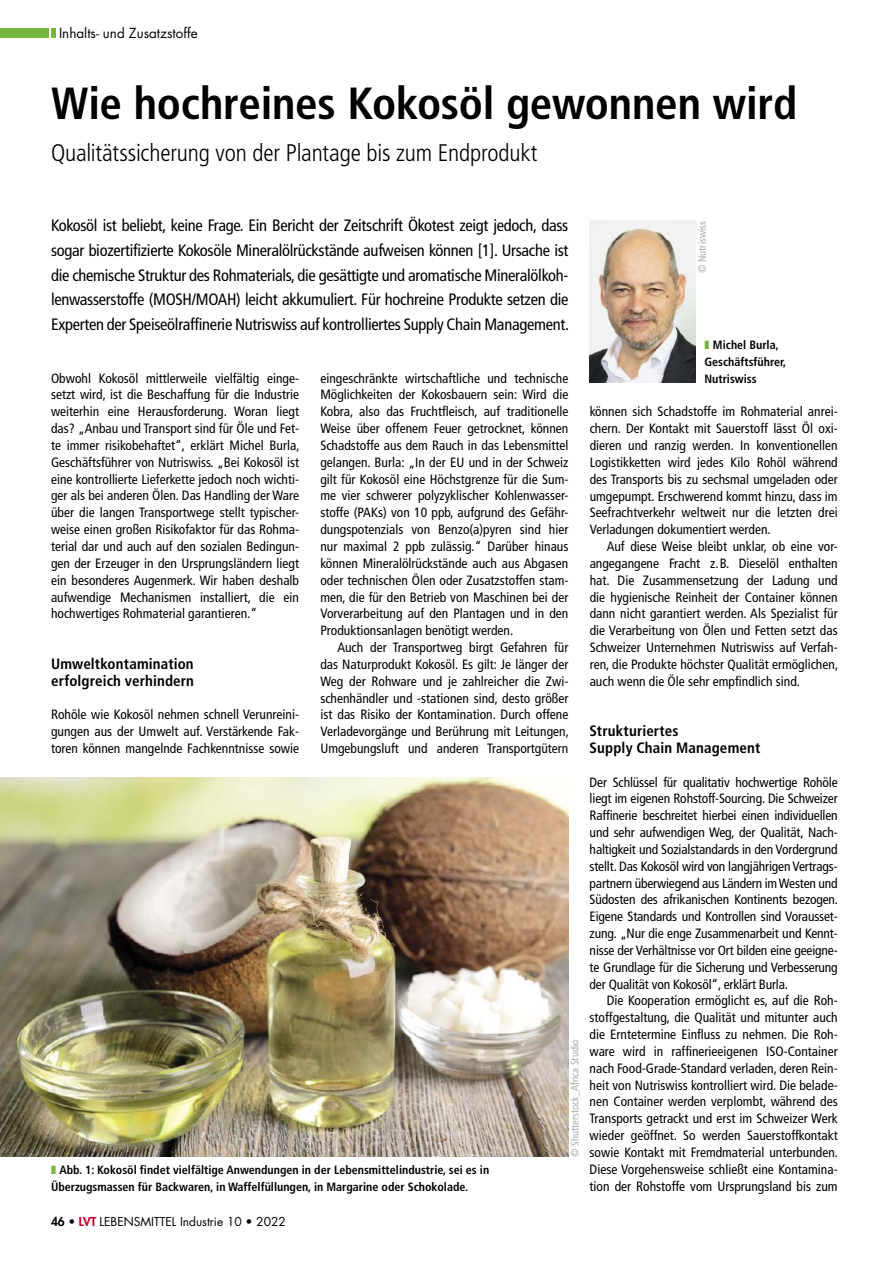
<style>
.page{position:relative;width:893px;height:1263px;background:#fff}
.page>*{position:absolute;margin:0;border:0;box-sizing:border-box;transform-origin:0 0}
.t1{font:700 condensed 45px "Frutiger LT Std";letter-spacing:-.005em;color:#000}
.t2{font:300 condensed 24px "Frutiger LT Std";letter-spacing:-.01em;color:#000}
.t3{font:condensed 16.5px/24.8px "Frutiger LT Std";letter-spacing:-.015em;color:#000;text-align:justify}
.t4{font:700 condensed 15px/16.8px "Frutiger LT Std";letter-spacing:.01em;color:#000}
.t5{font:condensed 13.5px/16.8px "Frutiger LT Std";color:#000;text-align:justify}
.t6{font:13.5px "Futura Std";color:#000}
.t7{font:700 condensed 12px/16.8px "Frutiger LT Std";color:#000}
.t8{font:12px "Futura Std";color:#000}
.t9{font:condensed 10.5px "Frutiger LT Std";color:#aaa}
.s1{color:#75b73f}
.s2{font-weight:800}
.s3{font-weight:800;color:#be0027}
</style>
<div class="page">
<img style="left:590px;top:221px;width:106px;height:162px">
<img style="left:0;top:777px;width:568px;height:380px">
<hr style="left:51px;top:28px;width:4px;height:10px;background:#75b73f">
<div style="left:0;top:28px;width:48px;height:10px;background:#75b73f"></div>
<p class="t6" style="left:59px;top:24px;width:140px">Inhalts- und Zusatzstoffe</p>
<h1 class="t1" style="left:51px;top:76px;width:748px">Wie hochreines Kokosöl gewonnen wird</h1>
<h2 class="t2" style="left:51px;top:139px;width:488px">Qualitätssicherung von der Plantage bis zum Endprodukt</h2>
<p class="t3" style="left:51px;top:213px;width:519px">Kokosöl ist beliebt, keine Frage. Ein Bericht der Zeitschrift Ökotest zeigt jedoch, dass sogar biozertifizierte Kokosöle Mineralölrückstände aufweisen können [1]. Ursache ist die chemische Struktur des Rohmaterials, die gesättigte und aromatische Mineralölkoh&shy;lenwasserstoffe (MOSH/MOAH) leicht akkumuliert. Für hochreine Produkte setzen die Experten der Speiseölraffinerie Nutriswiss auf kontrolliertes Supply Chain Management.</p>
<p class="t5" style="left:51px;top:370px;width:250px">Obwohl Kokosöl mittlerweile vielfältig einge&shy;setzt wird, ist die Beschaffung für die Industrie weiterhin eine Herausforderung. Woran liegt das? „Anbau und Transport sind für Öle und Fet&shy;te immer risikobehaftet“, erklärt Michel Burla, Geschäftsführer von Nutriswiss. „Bei Kokosöl ist eine kontrollierte Lieferkette jedoch noch wichti&shy;ger als bei anderen Ölen. Das Handling der Ware über die langen Transportwege stellt typischer&shy;weise einen großen Risikofaktor für das Rohma&shy;terial dar und auch auf den sozialen Bedingun&shy;gen der Erzeuger in den Ursprungsländern liegt ein besonderes Augenmerk. Wir haben deshalb aufwendige Mechanismen installiert, die ein hochwertiges Rohmaterial garantieren.“</p>
<p class="t4" style="left:51px;top:655px;width:145px">Umweltkontamination erfolgreich verhindern</p>
<p class="t5" style="left:51px;top:706px;width:250px">Rohöle wie Kokosöl nehmen schnell Verunreini&shy;gungen aus der Umwelt auf. Verstärkende Fak&shy;toren können mangelnde Fachkenntnisse sowie</p>
<p class="t5" style="left:320px;top:370px;width:250px">eingeschränkte wirtschaftliche und technische Möglichkeiten der Kokosbauern sein: Wird die Kobra, also das Fruchtfleisch, auf traditionelle Weise über offenem Feuer getrocknet, können Schadstoffe aus dem Rauch in das Lebensmittel gelangen. Burla: „In der EU und in der Schweiz gilt für Kokosöl eine Höchstgrenze für die Sum&shy;me vier schwerer polyzyklischer Kohlenwasser&shy;stoffe (PAKs) von 10 ppb, aufgrund des Gefähr&shy;dungspotenzials von Benzo(a)pyren sind hier nur maximal 2 ppb zulässig.“ Darüber hinaus können Mineralölrückstände auch aus Abgasen oder technischen Ölen oder Zusatzstoffen stam&shy;men, die für den Betrieb von Maschinen bei der Vorverarbeitung auf den Plantagen und in den Produktionsanlagen benötigt werden.</p>
<p class="t5" style="left:320px;top:639px;width:250px;text-indent:17px">Auch der Transportweg birgt Gefahren für das Naturprodukt Kokosöl. Es gilt: Je länger der Weg der Rohware und je zahlreicher die Zwi&shy;schenhändler und -stationen sind, desto größer ist das Risiko der Kontamination. Durch offene Verladevorgänge und Berührung mit Leitungen, Umgebungsluft und anderen Transportgütern</p>
<p class="t7" style="left:51px;top:1161px;width:440px"><span class="s1">❚</span> Abb. 1: Kokosöl findet vielfältige Anwendungen in der Lebensmittelindustrie, sei es in<br>Überzugsmassen für Backwaren, in Waffelfüllungen, in Margarine oder Schokolade.</p>
<p class="t8" style="left:51px;top:1214px;width:236px"><span class="s2">46 •</span> <span class="s3">LVT</span> LEBENSMITTEL Industrie 10 • 2022</p>
<p class="t9" style="left:569px;top:1157px;width:118px;rotate:-90deg">© Shutterstock_Africa Studio</p>
<p class="t9" style="left:696px;top:273px;width:54px;rotate:-90deg">© Nutriswiss</p>
<p class="t7" style="left:704px;top:336px;width:83px"><span class="s1">❚</span> Michel Burla,<br>Geschäftsführer,<br>Nutriswiss</p>
<p class="t5" style="left:590px;top:403px;width:250px">können sich Schadstoffe im Rohmaterial anrei&shy;chern. Der Kontakt mit Sauerstoff lässt Öl oxi&shy;dieren und ranzig werden. In konventionellen Logistikketten wird jedes Kilo Rohöl während des Transports bis zu sechsmal umgeladen oder umgepumpt. Erschwerend kommt hinzu, dass im Seefrachtverkehr weltweit nur die letzten drei Verladungen dokumentiert werden.</p>
<p class="t5" style="left:590px;top:538px;width:250px;text-indent:17px">Auf diese Weise bleibt unklar, ob eine vor&shy;angegangene Fracht z.B. Dieselöl enthalten hat. Die Zusammensetzung der Ladung und die hygienische Reinheit der Container können dann nicht garantiert werden. Als Spezialist für die Verarbeitung von Ölen und Fetten setzt das Schweizer Unternehmen Nutriswiss auf Verfah&shy;ren, die Produkte höchster Qualität ermöglichen, auch wenn die Öle sehr empfindlich sind.</p>
<p class="t4" style="left:590px;top:722px;width:172px">Strukturiertes<br>Supply Chain Management</p>
<p class="t5" style="left:590px;top:773px;width:250px">Der Schlüssel für qualitativ hochwertige Rohöle liegt im eigenen Rohstoff-Sourcing. Die Schweizer Raffinerie beschreitet hierbei einen individuellen und sehr aufwendigen Weg, der Qualität, Nach&shy;haltigkeit und Sozialstandards in den Vordergrund stellt. Das Kokosöl wird von langjährigen Vertrags&shy;partnern überwiegend aus Ländern im Westen und Südosten des afrikanischen Kontinents bezogen.<br>Eigene Standards und Kontrollen sind Vorausset&shy;zung. „Nur die enge Zusammenarbeit und Kennt&shy;nisse der Verhältnisse vor Ort bilden eine geeigne&shy;te Grundlage für die Sicherung und Verbesserung der Qualität von Kokosöl“, erklärt Burla.</p>
<p class="t5" style="left:590px;top:992px;width:250px;text-indent:17px">Die Kooperation ermöglicht es, auf die Roh&shy;stoffgestaltung, die Qualität und mitunter auch die Erntetermine Einfluss zu nehmen. Die Roh&shy;ware wird in raffinerieeigenen ISO-Container nach Food-Grade-Standard verladen, deren Rein&shy;heit von Nutriswiss kontrolliert wird. Die belade&shy;nen Container werden verplombt, während des Transports getrackt und erst im Schweizer Werk wieder geöffnet. So werden Sauerstoffkontakt sowie Kontakt mit Fremdmaterial unterbunden.<br>Diese Vorgehensweise schließt eine Kontamina&shy;tion der Rohstoffe vom Ursprungsland bis zum</p>
</div>
